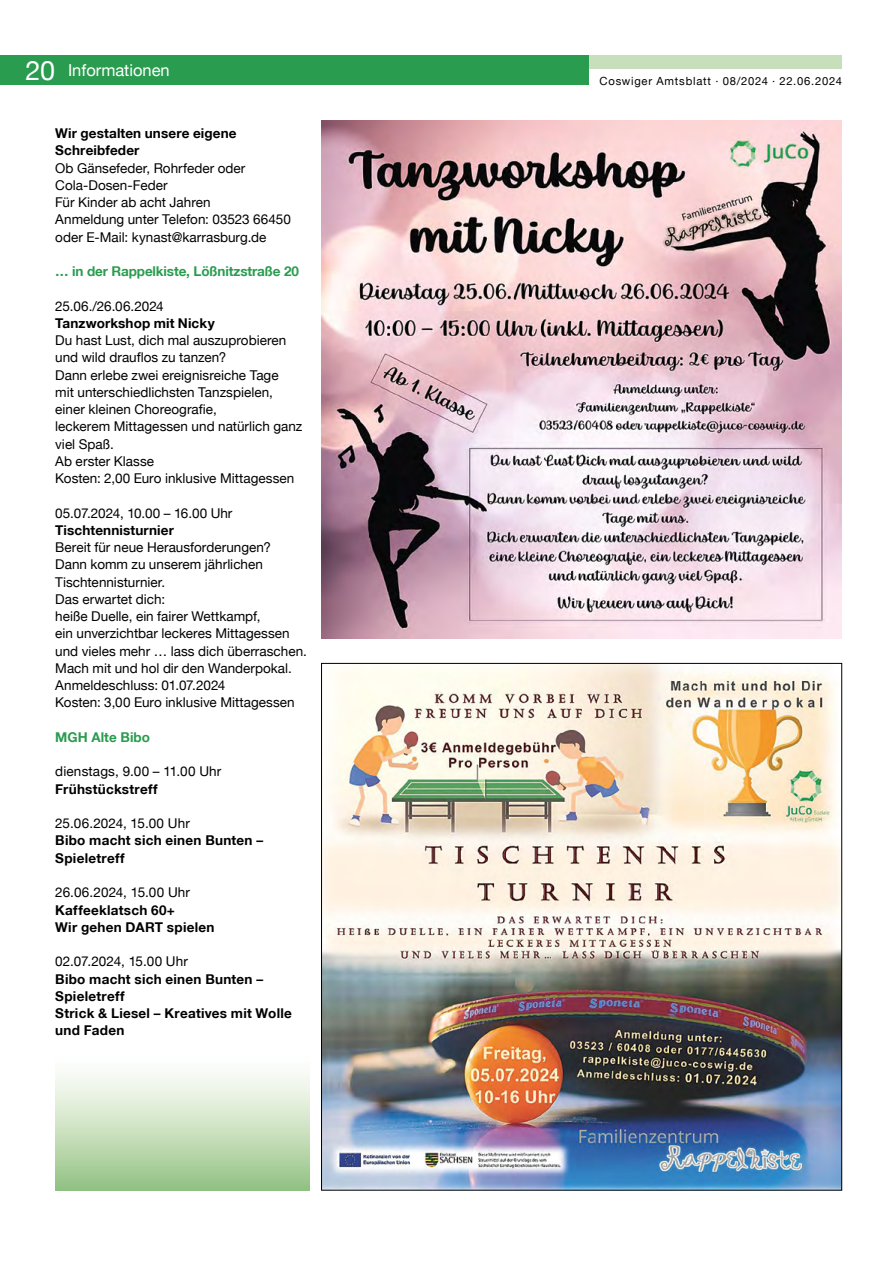
<style>
.page{position:relative;width:893px;height:1263px;background:#fff}
.page>*{position:absolute;margin:0;border:0;box-sizing:border-box;transform-origin:0 0}
.t1{font:16.5px "Helvetica Neue LT Pro";color:#fff}
.t2{font:13.5px/17.2px "Helvetica Neue LT Pro";color:#000}
.t3{font:700 13.5px/17.2px "Helvetica Neue LT Pro";letter-spacing:.015em;color:#000}
.t4{font:700 13.5px "Helvetica Neue LT Pro";letter-spacing:-.01em;color:#299c4f}
.t5{font:11.25px "Helvetica Neue LT Pro";letter-spacing:.07em;color:#000}
.s1{font-size:27px}
</style>
<div class="page">
<img style="left:322px;top:121px;width:520px;height:517px">
<img style="left:323px;top:665px;width:517px;height:523px">
<div style="left:55px;top:1052px;width:254px;height:139px;background:linear-gradient(to bottom,#fff,#97c486)"></div>
<div style="left:587px;top:55px;width:255px;height:14px;background:#c7dfbb"></div>
<div style="left:0;top:55px;width:588px;height:30px;background:#299c4f"></div>
<p class="t1" style="left:26px;top:60px;width:261px"><span class="s1">20</span> Amtliche Bekanntmachungen</p>
<p class="t1" style="left:68px;top:60px;width:103px">Informationen</p>
<p class="t3" style="left:55px;top:124px;width:183px">Wir gestalten unsere eigene<br>Schreibfeder</p>
<p class="t2" style="left:55px;top:159px;width:237px">Ob Gänsefeder, Rohrfeder oder<br>Cola-Dosen-Feder<br>Für Kinder ab acht Jahren<br>Anmeldung unter Telefon: 03523 66450 oder E-Mail: kynast@karrasburg.de</p>
<p class="t4" style="left:55px;top:263px;width:245px">… in der Rappelkiste, Lößnitzstraße 20</p>
<p class="t2" style="left:55px;top:297px;width:110px">25.06./26.06.2024</p>
<p class="t3" style="left:55px;top:314px;width:161px">Tanzworkshop mit Nicky</p>
<p class="t2" style="left:55px;top:331px;width:249px">Du hast Lust, dich mal auszuprobieren und wild drauflos zu tanzen?<br>Dann erlebe zwei ereignisreiche Tage<br>mit unterschiedlichsten Tanzspielen, einer kleinen Choreografie,<br>leckerem Mittagessen und natürlich ganz viel Spaß.<br>Ab erster Klasse<br>Kosten: 2,00 Euro inklusive Mittagessen</p>
<p class="t2" style="left:55px;top:504px;width:179px">05.07.2024, 10.00 – 16.00 Uhr</p>
<p class="t3" style="left:55px;top:521px;width:120px">Tischtennisturnier</p>
<p class="t2" style="left:55px;top:538px;width:253px">Bereit für neue Herausforderungen?<br>Dann komm zu unserem jährlichen Tischtennisturnier.<br>Das erwartet dich:<br>heiße Duelle, ein fairer Wettkampf,<br>ein unverzichtbar leckeres Mittagessen und vieles mehr … lass dich überraschen.<br>Mach mit und hol dir den Wanderpokal.<br>Anmeldeschluss: 01.07.2024<br>Kosten: 3,00 Euro inklusive Mittagessen</p>
<p class="t4" style="left:55px;top:729px;width:96px">MGH Alte Bibo</p>
<p class="t2" style="left:55px;top:763px;width:168px">dienstags, 9.00 – 11.00 Uhr</p>
<p class="t3" style="left:55px;top:780px;width:104px">Frühstückstreff</p>
<p class="t2" style="left:55px;top:814px;width:136px">25.06.2024, 15.00 Uhr</p>
<p class="t3" style="left:55px;top:832px;width:209px">Bibo macht sich einen Bunten –<br>Spieletreff</p>
<p class="t2" style="left:55px;top:883px;width:136px">26.06.2024, 15.00 Uhr</p>
<p class="t3" style="left:55px;top:901px;width:161px">Kaffeeklatsch 60+<br>Wir gehen DART spielen</p>
<p class="t2" style="left:55px;top:952px;width:134px">02.07.2024, 15.00 Uhr</p>
<p class="t3" style="left:55px;top:970px;width:238px">Bibo macht sich einen Bunten –<br>Spieletreff<br>Strick &amp; Liesel – Kreatives mit Wolle und Faden</p>
<p class="t5" style="left:599px;top:74px;width:244px">Coswiger Amtsblatt · 08/2024 · 22.06.2024</p>
</div>
